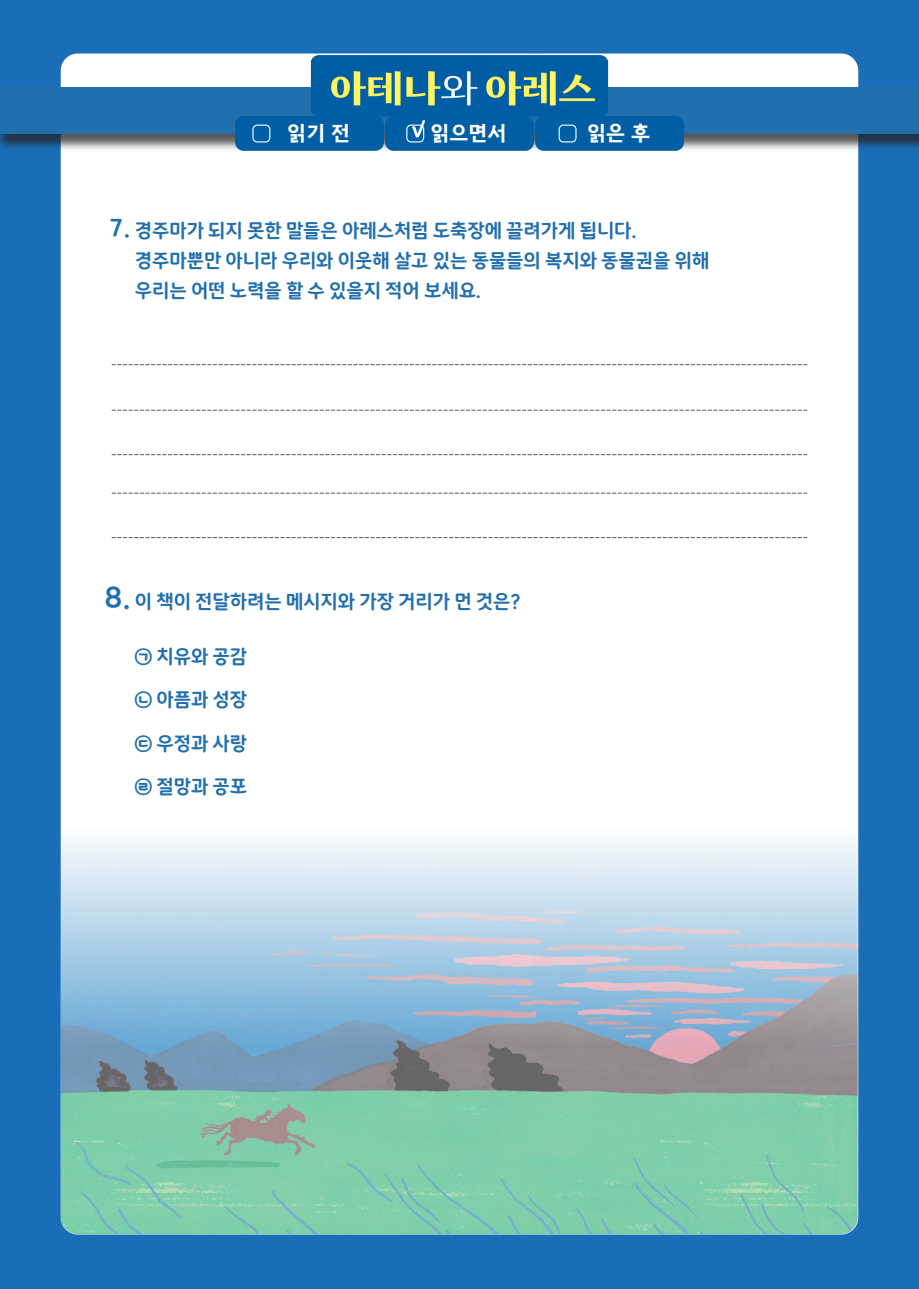
<style>
.page{position:relative;width:919px;height:1289px;background:#fff}
.page>*{position:absolute;margin:0;border:0;box-sizing:border-box;transform-origin:0 0}
.t1{font:22.5px "SOYO Maple Bold";color:#226fae}
.t2{font:700 21px "Kimjungchul Gothic";color:#fff}
.t3{font:18px/30px "SOYO Maple Bold";color:#226fae}
.s1{font-size:27px}
</style>
<div class="page">
<div style="left:0;top:0;width:918px;height:1288px;background:#1a6eb7"></div>
<div style="left:61px;top:53px;width:797px;height:1181px;background:#fff;border-radius:17px"></div>
<div style="left:0;top:89px;width:918px;height:63px;background:#231f20;opacity:.75"></div>
<div style="left:0;top:87px;width:918px;height:46px;background:#226fae"></div>
<div style="left:235px;top:116px;width:149px;height:35px;background:#005fa4;border-radius:9px"></div>
<div style="left:385px;top:116px;width:149px;height:35px;background:#005fa4;border-radius:9px"></div>
<div style="left:535px;top:116px;width:149px;height:35px;background:#005fa4;border-radius:9px"></div>
<img style="left:311px;top:55px;width:297px;height:61px">
<div style="left:558px;top:125px;width:18px;height:17px;border:1px solid #fff;border-radius:4px"></div>
<div style="left:406px;top:125px;width:18px;height:17px;border:1px solid #fff;border-radius:4px"></div>
<div style="left:252px;top:125px;width:18px;height:17px;border:1px solid #fff;border-radius:4px"></div>
<svg style="left:412px;top:120px;width:13px;height:17px"></svg>
<svg style="left:112px;top:454px;width:694px;height:1px"></svg>
<svg style="left:112px;top:537px;width:694px;height:1px"></svg>
<svg style="left:112px;top:409px;width:694px;height:2px"></svg>
<svg style="left:112px;top:492px;width:694px;height:2px"></svg>
<svg style="left:112px;top:364px;width:694px;height:1px"></svg>
<img style="left:61px;top:841px;width:796px;height:393px">
<p class="t2" style="left:287px;top:121px;width:64px">읽기 전</p>
<p class="t2" style="left:430px;top:121px;width:77px">읽으면서</p>
<p class="t2" style="left:587px;top:121px;width:64px">읽은 후</p>
<p class="t1" style="left:108px;top:215px;width:24px">7.</p>
<p class="t3" style="left:135px;top:215px;width:576px">경주마가 되지 못한 말들은 아레스처럼 도축장에 끌려가게 됩니다. 경주마뿐만 아니라 우리와 이웃해 살고 있는 동물들의 복지와 동물권을 위해 우리는 어떤 노력을 할 수 있을지 적어 보세요.</p>
<p class="t3" style="left:104px;top:587px;width:418px"><span class="s1">8.</span> 이 책이 전달하려는 메시지와 가장 거리가 먼 것은?</p>
<p class="t3" style="left:135px;top:641px;width:114px">㉠ 치유와 공감</p>
<p class="t3" style="left:135px;top:685px;width:114px">㉡ 아픔과 성장</p>
<p class="t3" style="left:135px;top:728px;width:114px">㉢ 우정과 사랑</p>
<p class="t3" style="left:135px;top:771px;width:114px">㉣ 절망과 공포</p>
</div>
